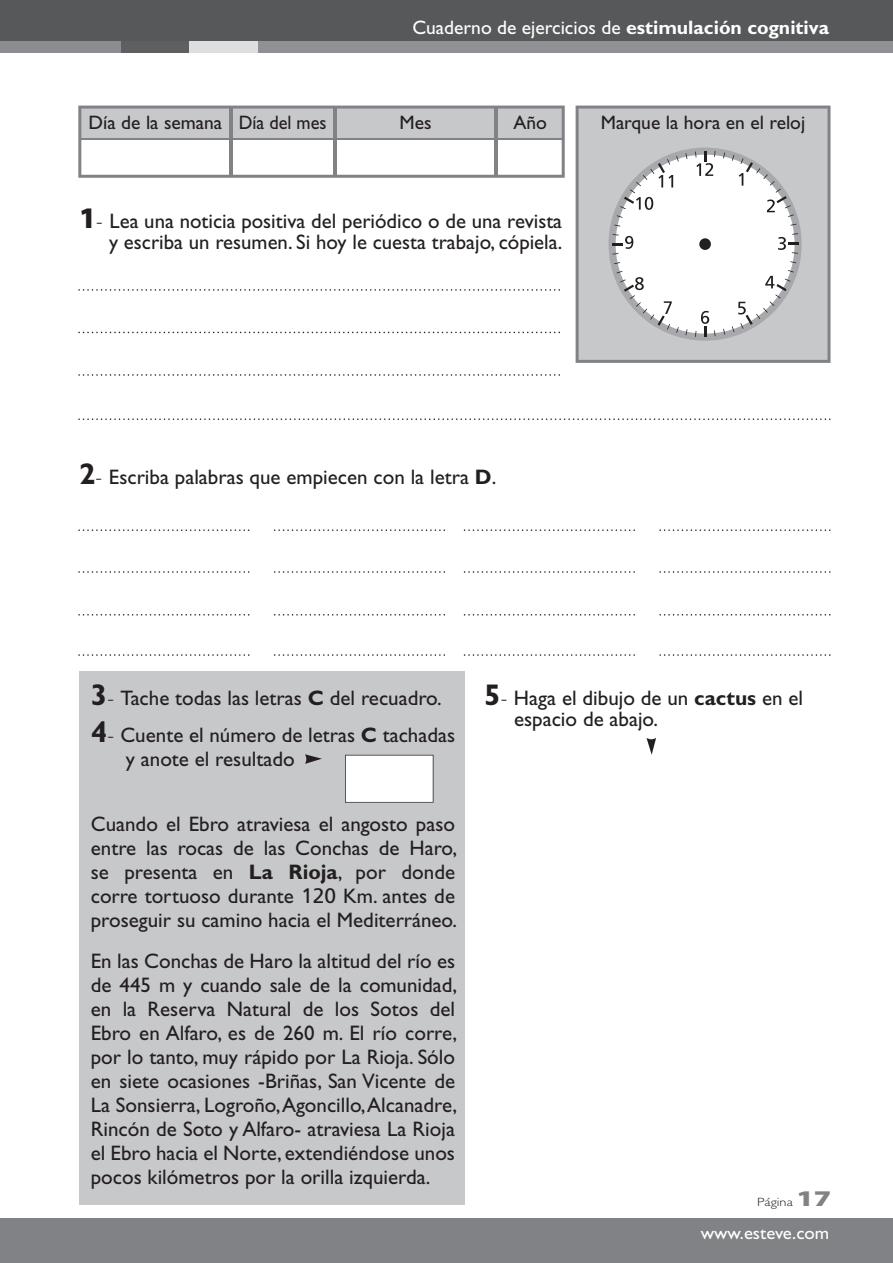
<style>
.page{position:relative;width:893px;height:1263px;background:#fff}
.page>*{position:absolute;margin:0;border:0;box-sizing:border-box;transform-origin:0 0}
.t1{font:21px/24px "Gill Sans";color:#231f20}
.t2{font:19.5px "Gill Sans";color:#231f20}
.t3{font:19.5px "Gill Sans";color:#fff}
.t4{font:18px "Gill Sans";color:#fff;scale:1.04 1}
.t5{font:300 12px "Gill Sans";color:#231f20;scale:1.2 1}
.s1{font-weight:700}
.s2{font-family:"Myriad Pro";font-weight:900;font-size:30px}
.s3{font-weight:300}
.s4{font-weight:700;font-size:30px}
.s5{font-family:"Frutiger"}
.s6{font-family:"Myriad Pro";font-weight:900;font-size:22.5px;color:#808285}
</style>
<div class="page">
<div style="left:0;top:1218px;width:893px;height:45px;background:#808285"></div>
<div style="left:0;top:0;width:893px;height:44px;background:#57585a"></div>
<div style="left:0;top:41px;width:122px;height:12px;background:#8b8d90"></div>
<div style="left:122px;top:41px;width:68px;height:12px;background:#5f5f62"></div>
<div style="left:190px;top:41px;width:68px;height:12px;background:#dddee0"></div>
<div style="left:258px;top:41px;width:635px;height:12px;background:#8f9194"></div>
<div style="left:79px;top:671px;width:385px;height:534px;background:#c7c8ca"></div>
<svg style="left:576px;top:106px;width:254px;height:257px;background:#c0c1c3"></svg>
<svg style="left:612px;top:151px;width:187px;height:186px"></svg>
<svg style="left:78px;top:106px;width:487px;height:72px"></svg>
<hr style="left:230px;top:106px;width:3px;height:71px;background:#808285">
<hr style="left:333px;top:106px;width:3px;height:71px;background:#808285">
<hr style="left:495px;top:106px;width:3px;height:71px;background:#808285">
<hr style="left:79px;top:138px;width:484px;height:1px;background:#808285">
<svg style="left:305px;top:754px;width:17px;height:10px"></svg>
<svg style="left:646px;top:738px;width:10px;height:17px"></svg>
<svg style="left:345px;top:755px;width:88px;height:48px;background:#f6f6f6"></svg>
<svg style="left:78px;top:654px;width:171px;height:2px"></svg>
<svg style="left:78px;top:614px;width:171px;height:1px"></svg>
<svg style="left:78px;top:571px;width:171px;height:2px"></svg>
<svg style="left:78px;top:529px;width:171px;height:2px"></svg>
<svg style="left:78px;top:418px;width:752px;height:2px"></svg>
<svg style="left:78px;top:374px;width:482px;height:2px"></svg>
<svg style="left:78px;top:332px;width:482px;height:1px"></svg>
<svg style="left:78px;top:289px;width:482px;height:2px"></svg>
<svg style="left:464px;top:654px;width:171px;height:2px"></svg>
<svg style="left:464px;top:614px;width:171px;height:1px"></svg>
<svg style="left:464px;top:571px;width:171px;height:2px"></svg>
<svg style="left:464px;top:529px;width:171px;height:2px"></svg>
<svg style="left:274px;top:654px;width:171px;height:2px"></svg>
<svg style="left:274px;top:614px;width:171px;height:1px"></svg>
<svg style="left:274px;top:571px;width:171px;height:2px"></svg>
<svg style="left:274px;top:529px;width:171px;height:2px"></svg>
<svg style="left:659px;top:654px;width:171px;height:2px"></svg>
<svg style="left:659px;top:614px;width:171px;height:1px"></svg>
<svg style="left:659px;top:571px;width:171px;height:2px"></svg>
<svg style="left:659px;top:529px;width:171px;height:2px"></svg>
<p class="t3" style="left:412px;top:17px;width:418px">Cuaderno de ejercicios de <span class="s1">estimulación cognitiva</span></p>
<p class="t2" style="left:89px;top:112px;width:239px">Día de la semana Día del mes</p>
<p class="t2" style="left:399px;top:112px;width:34px">Mes</p>
<p class="t2" style="left:514px;top:112px;width:35px">Año</p>
<p class="t2" style="left:601px;top:112px;width:206px">Marque la hora en el reloj</p>
<p class="t1" style="left:79px;top:210px;width:485px;line-height:21px;text-align:right"><span class="s2">1</span><span class="s3">-</span> Lea una noticia positiva del periódico o de una revista y escriba un resumen. Si hoy le cuesta trabajo, cópiela.</p>
<p class="t1" style="left:79px;top:465px;width:419px"><span class="s4">2</span><span class="s3">-</span> Escriba palabras que empiecen con la letra <span class="s1">D</span>.</p>
<p class="t1" style="left:91px;top:679px;width:366px;line-height:36.8px"><span class="s4">3</span><span class="s3">-</span> Tache todas las letras <span class="s1">C</span> del recuadro.<br><span class="s4">4</span><span class="s3">-</span> Cuente el número de letras <span class="s1">C</span> tachadas</p>
<p class="t1" style="left:126px;top:746px;width:170px">y anote el resultado</p>
<p class="t1" style="left:91px;top:811px;width:368px;text-align:justify">Cuando el Ebro atraviesa el angosto paso entre las rocas de las Conchas de Haro, se presenta en <span class="s1">La Rioja</span>, por donde corre tortuoso durante <span class="s5">120</span> Km. antes de proseguir su camino hacia el Mediterráneo.</p>
<p class="t1" style="left:91px;top:948px;width:368px;text-align:justify">En las Conchas de Haro la altitud del río es de 445 m y cuando sale de la comunidad, en la Reserva Natural de los Sotos del Ebro en Alfaro, es de 260 m. El río corre, por lo tanto, muy rápido por La Rioja. Sólo en siete ocasiones -Briñas, San Vicente de La Sonsierra, Logroño, Agoncillo, Alcanadre, Rincón de Soto y Alfaro- atraviesa La Rioja el Ebro hacia el Norte, extendiéndose unos pocos kilómetros por la orilla izquierda.</p>
<p class="t1" style="left:514px;top:687px;width:290px;line-height:21px;text-indent:-30px"><span class="s4">5</span><span class="s3">-</span> Haga el dibujo de un <span class="s1">cactus</span> en el espacio de abajo.</p>
<p class="t5" style="left:757px;top:1195px;width:63px">Página <span class="s6">17</span></p>
<p class="t4" style="left:701px;top:1222px;width:125px">www.esteve.com</p>
</div>
